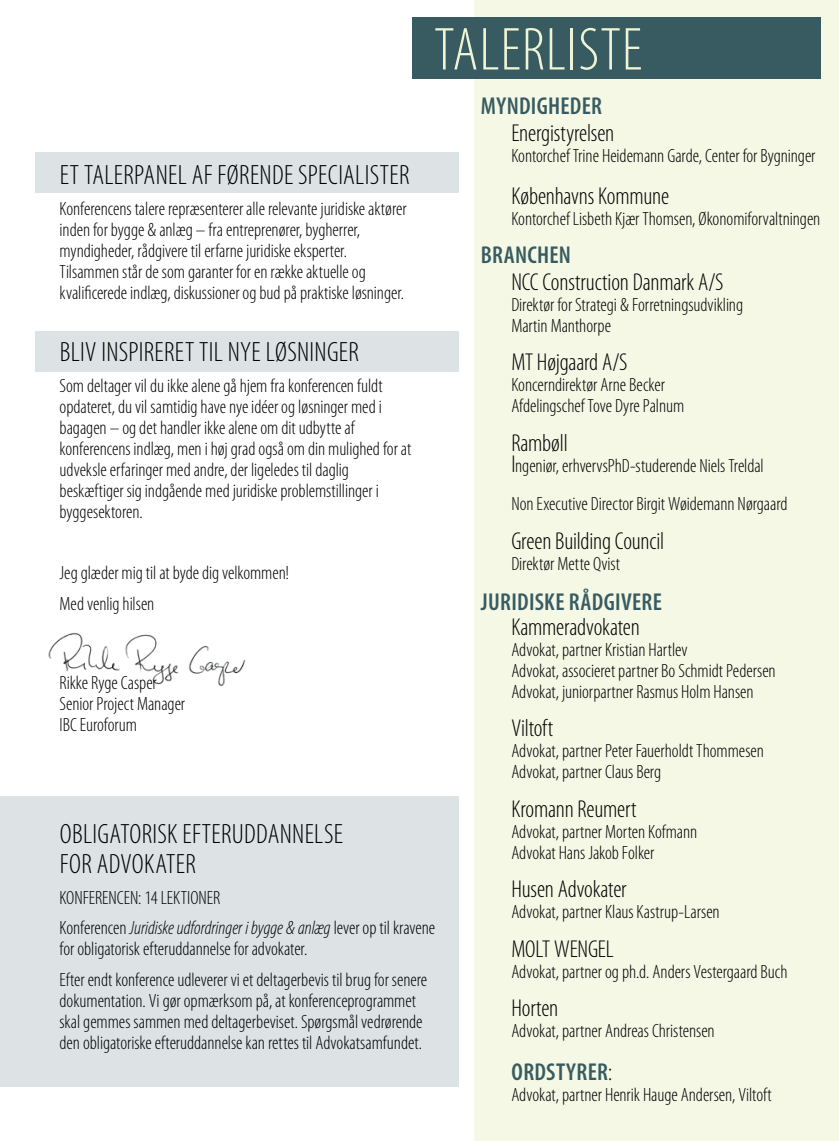
<style>
.page{position:relative;width:839px;height:1141px;background:#fff}
.page>*{position:absolute;margin:0;border:0;box-sizing:border-box;transform-origin:0 0}
.t1{font:300 condensed 61.25px "Myriad Pro";letter-spacing:.02em;color:#eff4d7}
.t2{font:300 condensed 28px/29.8px "Myriad Pro";letter-spacing:.015em;color:#000}
.t3{font:300 condensed 24.5px "Myriad Pro";letter-spacing:-.01em;color:#000}
.t4{font:600 condensed 24.5px "Myriad Pro";letter-spacing:.01em;color:#385b61}
.t5{font:300 condensed 19.25px/21px "Myriad Pro";letter-spacing:-.005em;color:#000}
.s1{font-style:italic}
.s2{font-size:24.5px}
.s3{font-weight:300;color:#000}
</style>
<div class="page">
<div style="left:0;top:796px;width:458px;height:290px;background:#dde3e4"></div>
<div style="left:35px;top:152px;width:423px;height:41px;background:#dde3e4"></div>
<div style="left:35px;top:331px;width:423px;height:41px;background:#dde3e4"></div>
<div style="left:474px;top:0;width:364px;height:1141px;background:#f4f8e5"></div>
<img style="left:48px;top:632px;width:198px;height:55px">
<div style="left:412px;top:18px;width:408px;height:61px;background:#385b61"></div>
<h1 class="t1" style="left:434px;top:13px;width:209px">TALERLISTE</h1>
<h2 class="t2" style="left:60px;top:160px;width:351px">ET TALERPANEL AF FØRENDE SPECIALISTER</h2>
<p class="t5" style="left:60px;top:198px;width:348px">Konferencens talere repræsenterer alle relevante juridiske aktører inden for bygge &amp; anlæg – fra entreprenører, bygherrer, myndigheder, rådgivere til erfarne juridiske eksperter.<br>Tilsammen står de som garanter for en række aktuelle og kvalificerede indlæg, diskussioner og bud på praktiske løsninger.</p>
<h2 class="t2" style="left:60px;top:336px;width:300px">BLIV INSPIRERET TIL NYE LØSNINGER</h2>
<p class="t5" style="left:60px;top:375px;width:353px">Som deltager vil du ikke alene gå hjem fra konferencen fuldt opdateret, du vil samtidig have nye idéer og løsninger med i bagagen – og det handler ikke alene om dit udbytte af konferencens indlæg, men i høj grad også om din mulighed for at udveksle erfaringer med andre, der ligeledes til daglig beskæftiger sig indgående med juridiske problemstillinger i byggesektoren.</p>
<p class="t5" style="left:60px;top:557px;width:231px;line-height:31px">Jeg glæder mig til at byde dig velkommen!<br>Med venlig hilsen</p>
<p class="t5" style="left:60px;top:672px;width:127px">Rikke Ryge Casper<br>Senior Project Manager<br>IBC Euroforum</p>
<h2 class="t2" style="left:60px;top:819px;width:285px">OBLIGATORISK EFTERUDDANNELSE<br>FOR ADVOKATER</h2>
<p class="t5" style="left:60px;top:882px;width:377px;line-height:31px">KONFERENCEN: 14 LEKTIONER<br>Konferencen <span class="s1">Juridiske udfordringer i bygge &amp; anlæg</span> lever op til kravene</p>
<p class="t5" style="left:60px;top:933px;width:369px;line-height:31px">for obligatorisk efteruddannelse for advokater.<br>Efter endt konference udleverer vi et deltagerbevis til brug for senere</p>
<p class="t5" style="left:60px;top:990px;width:364px">dokumentation. Vi gør opmærksom på, at konferenceprogrammet skal gemmes sammen med deltagerbeviset. Spørgsmål vedrørende den obligatoriske efteruddannelse kan rettes til Advokatsamfundet.</p>
<p class="t4" style="left:481px;top:91px;width:122px">MYNDIGHEDER</p>
<p class="t3" style="left:511px;top:119px;width:105px">Energistyrelsen</p>
<p class="t5" style="left:511px;top:145px;width:305px">Kontorchef Trine Heidemann Garde, Center for Bygninger</p>
<p class="t3" style="left:511px;top:182px;width:159px">Københavns Kommune</p>
<p class="t5" style="left:511px;top:208px;width:310px">Kontorchef Lisbeth Kjær Thomsen, Økonomiforvaltningen</p>
<p class="t4" style="left:481px;top:239px;width:92px">BRANCHEN</p>
<p class="t3" style="left:511px;top:267px;width:214px">NCC Construction Danmark A/S</p>
<p class="t5" style="left:511px;top:294px;width:233px">Direktør for Strategi &amp; Forretningsudvikling<br>Martin Manthorpe</p>
<p class="t3" style="left:511px;top:348px;width:118px">MT Højgaard A/S</p>
<p class="t5" style="left:511px;top:374px;width:174px">Koncerndirektør Arne Becker<br>Afdelingschef Tove Dyre Palnum</p>
<p class="t3" style="left:511px;top:428px;width:58px">Rambøll</p>
<p class="t5" style="left:511px;top:446px;width:278px;line-height:38.5px"><span class="s2">I</span>ngeniør, erhvervsPhD-studerende Niels Treldal<br>Non Executive Director Birgit Wøidemann Nørgaard</p>
<p class="t3" style="left:511px;top:526px;width:154px">Green Building Council</p>
<p class="t5" style="left:511px;top:553px;width:110px">Direktør Mette Qvist</p>
<p class="t4" style="left:481px;top:587px;width:182px">JURIDISKE RÅDGIVERE</p>
<p class="t3" style="left:511px;top:612px;width:130px">Kammeradvokaten</p>
<p class="t5" style="left:511px;top:639px;width:266px">Advokat, partner Kristian Hartlev<br>Advokat, associeret partner Bo Schmidt Pedersen<br>Advokat, juniorpartner Rasmus Holm Hansen</p>
<p class="t3" style="left:511px;top:714px;width:43px">Viltoft</p>
<p class="t5" style="left:511px;top:740px;width:254px">Advokat, partner Peter Fauerholdt Thommesen<br>Advokat, partner Claus Berg</p>
<p class="t3" style="left:511px;top:794px;width:126px">Kromann Reumert</p>
<p class="t5" style="left:511px;top:821px;width:187px">Advokat, partner Morten Kofmann<br>Advokat Hans Jakob Folker</p>
<p class="t3" style="left:511px;top:875px;width:117px">Husen Advokater</p>
<p class="t5" style="left:511px;top:901px;width:210px">Advokat, partner Klaus Kastrup-Larsen</p>
<p class="t3" style="left:511px;top:934px;width:104px">MOLT WENGEL</p>
<p class="t5" style="left:511px;top:961px;width:277px">Advokat, partner og ph.d. Anders Vestergaard Buch</p>
<p class="t3" style="left:511px;top:994px;width:48px">Horten</p>
<p class="t5" style="left:511px;top:1020px;width:205px">Advokat, partner Andreas Christensen</p>
<p class="t4" style="left:511px;top:1057px;width:102px">ORDSTYRER<span class="s3">:</span></p>
<p class="t5" style="left:511px;top:1084px;width:262px">Advokat, partner Henrik Hauge Andersen, Viltoft</p>
</div>
